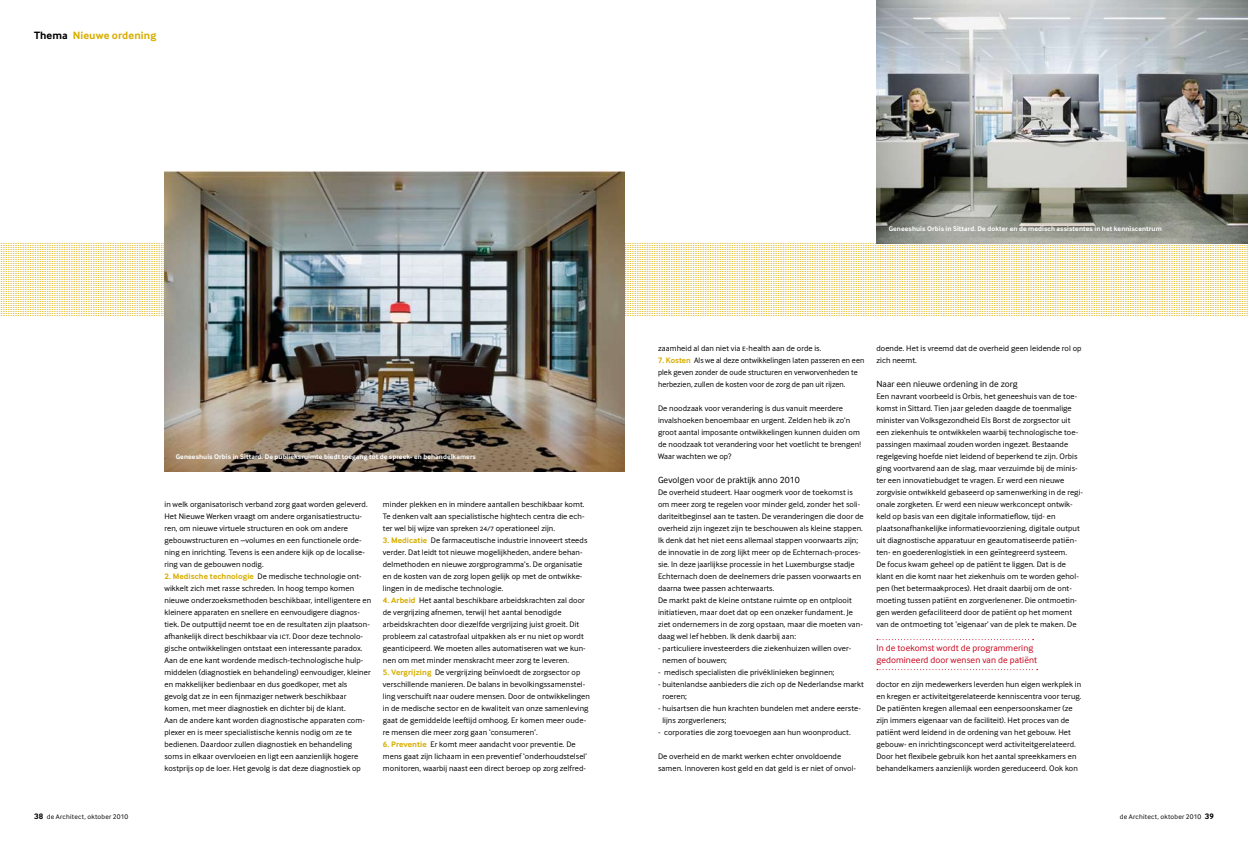
<style>
.page{position:relative;width:1248px;height:842px;background:#fff}
.page>*{position:absolute;margin:0;border:0;box-sizing:border-box;transform-origin:0 0}
.t1{font:700 11px "Inter Face Typo";letter-spacing:.01em;color:#d7ae00}
.t2{font:9.2px/12px "Inter Face Typo";letter-spacing:.01em;color:#c90019}
.t3{font:9.2px "Inter Face Typo";letter-spacing:.01em;color:#000}
.t4{font:8.2px/12px "Inter Face Typo";letter-spacing:.01em;color:#000}
.t5{font:8.2px/12px "Inter Face Typo";letter-spacing:.01em;color:#000;scale:.96 1}
.t6{font:700 7px "Inter Face Typo";letter-spacing:.01em;color:#fff}
.t7{font:7px "Inter Face Typo";letter-spacing:.03em;color:#000}
.s1{color:#000}
.s2{font-weight:700;color:#d7ae00}
.s3{font-weight:700;font-size:8.2px}
</style>
<div class="page">
<svg style="left:0;top:243px;width:1248px;height:73px"></svg>
<img style="left:164px;top:171px;width:460px;height:300px">
<img style="left:876px;top:1px;width:371px;height:242px">
<svg style="left:876px;top:639px;width:157px;height:1px"></svg>
<svg style="left:876px;top:669px;width:161px;height:1px"></svg>
<h1 class="t1" style="left:34px;top:29px;width:124px"><span class="s1">Thema</span> Nieuwe ordening</h1>
<p class="t6" style="left:176px;top:453px;width:301px">Geneeshuis Orbis in Sittard. De publieksruimte biedt toegang tot de spreek- en behandelkamers</p>
<p class="t4" style="left:164px;top:498px;width:205px">in welk organisatorisch verband zorg gaat worden geleverd.<br>Het Nieuwe Werken vraagt om andere organisatiestructu&shy;ren, om nieuwe virtuele structuren en ook om andere gebouwstructuren en –volumes en een functionele orde&shy;ning en inrichting. Tevens is een andere kijk op de localise&shy;ring van de gebouwen nodig.</p>
<p class="t4" style="left:164px;top:570px;width:208px"><span class="s2">2. Medische technologie</span> De medische technologie ont&shy;wikkelt zich met rasse schreden. In hoog tempo komen nieuwe onderzoeksmethoden beschikbaar, intelligentere en kleinere apparaten en snellere en eenvoudigere diagnos&shy;tiek. De outputtijd neemt toe en de resultaten zijn plaatson&shy;afhankelijk direct beschikbaar via $%&amp;. Door deze technolo&shy;gische ontwikkelingen ontstaat een interessante paradox.<br>Aan de ene kant wordende medisch-technologische hulp&shy;middelen (diagnostiek en behandeling) eenvoudiger, kleiner en makkelijker bedienbaar en dus goedkoper, met als gevolg dat ze in een fijnmaziger netwerk beschikbaar komen, met meer diagnostiek en dichter bij de klant.<br>Aan de andere kant worden diagnostische apparaten com&shy;plexer en is meer specialistische kennis nodig om ze te bedienen. Daardoor zullen diagnostiek en behandeling soms in elkaar overvloeien en ligt een aanzienlijk hogere kostprijs op de loer. Het gevolg is dat deze diagnostiek op</p>
<p class="t4" style="left:383px;top:498px;width:203px;text-align:justify">minder plekken en in mindere aantallen beschikbaar komt.<br>Te denken valt aan specialistische hightech centra die ech&shy;ter wel bij wijze van spreken '()* operationeel zijn.</p>
<p class="t4" style="left:383px;top:534px;width:206px"><span class="s2">3. Medicatie</span> De farmaceutische industrie innoveert steeds verder. Dat leidt tot nieuwe mogelijkheden, andere behan&shy;delmethoden en nieuwe zorgprogramma’s. De organisatie en de kosten van de zorg lopen gelijk op met de ontwikke&shy;lingen in de medische technologie.</p>
<p class="t4" style="left:383px;top:594px;width:204px"><span class="s2">4. Arbeid</span> Het aantal beschikbare arbeidskrachten zal door de vergrijzing afnemen, terwijl het aantal benodigde arbeidskrachten door diezelfde vergrijzing juist groeit. Dit probleem zal catastrofaal uitpakken als er nu niet op wordt geanticipeerd. We moeten alles automatiseren wat we kun&shy;nen om met minder menskracht meer zorg te leveren.</p>
<p class="t4" style="left:383px;top:666px;width:208px"><span class="s2">5. Vergrijzing</span> De vergrijzing beïnvloedt de zorgsector op verschillende manieren. De balans in bevolkingssamenstel&shy;ling verschuift naar oudere mensen. Door de ontwikkelingen in de medische sector en de kwaliteit van onze samenleving gaat de gemiddelde leeftijd omhoog. Er komen meer oude&shy;re mensen die meer zorg gaan ‘consumeren’.</p>
<p class="t4" style="left:383px;top:738px;width:206px"><span class="s2">6. Preventie</span> Er komt meer aandacht voor preventie. De mens gaat zijn lichaam in een preventief ‘onderhoudstelsel’ monitoren, waarbij naast een direct beroep op zorg zelfred-</p>
<p class="t6" style="left:888px;top:225px;width:274px">Geneeshuis Orbis in Sittard. De dokter en de medisch assistentes in het kenniscentrum</p>
<p class="t4" style="left:658px;top:342px;width:165px">zaamheid al dan niet via #-health aan de orde is.</p>
<p class="t5" style="left:658px;top:354px;width:216px"><span class="s2">7. Kosten</span> Als we al deze ontwikkelingen laten passeren en een plek geven zonder de oude structuren en verworvenheden te herbezien, zullen de kosten voor de zorg de pan uit rijzen.</p>
<p class="t4" style="left:658px;top:402px;width:204px">De noodzaak voor verandering is dus vanuit meerdere invalshoeken benoembaar en urgent. Zelden heb ik zo’n groot aantal imposante ontwikkelingen kunnen duiden om de noodzaak tot verandering voor het voetlicht te brengen!<br>Waar wachten we op?</p>
<p class="t3" style="left:658px;top:475px;width:143px">Gevolgen voor de praktijk anno 2010</p>
<p class="t4" style="left:658px;top:486px;width:207px">De overheid studeert. Haar oogmerk voor de toekomst is om meer zorg te regelen voor minder geld, zonder het soli&shy;dariteitbeginsel aan te tasten. De veranderingen die door de overheid zijn ingezet zijn te beschouwen als kleine stappen.<br>Ik denk dat het niet eens allemaal stappen voorwaarts zijn; de innovatie in de zorg lijkt meer op de Echternach-proces&shy;sie. In deze jaarlijkse processie in het Luxemburgse stadje Echternach doen de deelnemers drie passen voorwaarts en daarna twee passen achterwaarts.<br>De markt pakt de kleine ontstane ruimte op en ontplooit initiatieven, maar doet dat op een onzeker fundament. Je ziet ondernemers in de zorg opstaan, maar die moeten van&shy;daag wel lef hebben. Ik denk daarbij aan:</p>
<p class="t4" style="left:662px;top:642px;width:190px;text-indent:-4px">- particuliere investeerders die ziekenhuizen willen over&shy;nemen of bouwen;</p>
<p class="t4" style="left:658px;top:666px;width:178px">- medisch specialisten die privéklinieken beginnen;</p>
<p class="t4" style="left:662px;top:678px;width:203px;text-indent:-4px">- buitenlandse aanbieders die zich op de Nederlandse markt roeren;</p>
<p class="t4" style="left:662px;top:702px;width:200px;text-indent:-4px">- huisartsen die hun krachten bundelen met andere eerste&shy;lijns zorgverleners;</p>
<p class="t4" style="left:658px;top:726px;width:194px">- corporaties die zorg toevoegen aan hun woonproduct.</p>
<p class="t4" style="left:658px;top:750px;width:200px">De overheid en de markt werken echter onvoldoende samen. Innoveren kost geld en dat geld is er niet of onvol-</p>
<p class="t4" style="left:876px;top:342px;width:206px">doende. Het is vreemd dat de overheid geen leidende rol op zich neemt.</p>
<p class="t3" style="left:876px;top:379px;width:143px">Naar een nieuwe ordening in de zorg</p>
<p class="t4" style="left:876px;top:390px;width:208px">Een navrant voorbeeld is Orbis, het geneeshuis van de toe&shy;komst in Sittard. Tien jaar geleden daagde de toenmalige minister van Volksgezondheid Els Borst de zorgsector uit een ziekenhuis te ontwikkelen waarbij technologische toe&shy;passingen maximaal zouden worden ingezet. Bestaande regelgeving hoefde niet leidend of beperkend te zijn. Orbis ging voortvarend aan de slag, maar verzuimde bij de minis&shy;ter een innovatiebudget te vragen. Er werd een nieuwe zorgvisie ontwikkeld gebaseerd op samenwerking in de regi&shy;onale zorgketen. Er werd een nieuw werkconcept ontwik&shy;keld op basis van een digitale informatieflow, tijd- en plaatsonafhankelijke informatievoorziening, digitale output uit diagnostische apparatuur en geautomatiseerde patiën&shy;ten- en goederenlogistiek in een geïntegreerd systeem.<br>De focus kwam geheel op de patiënt te liggen. Dat is de klant en die komt naar het ziekenhuis om te worden gehol&shy;pen (het betermaakproces). Het draait daarbij om de ont&shy;moeting tussen patiënt en zorgverlenener. Die ontmoetin&shy;gen werden gefaciliteerd door de patiënt op het moment van de ontmoeting tot ‘eigenaar’ van de plek te maken. De</p>
<p class="t2" style="left:876px;top:642px;width:162px">In de toekomst wordt de programmering gedomineerd door wensen van de patiënt</p>
<p class="t4" style="left:876px;top:678px;width:206px">doctor en zijn medewerkers leverden hun eigen werkplek in en kregen er activiteitgerelateerde kenniscentra voor terug.<br>De patiënten kregen allemaal een eenpersoonskamer (ze zijn immers eigenaar van de faciliteit). Het proces van de patiënt werd leidend in de ordening van het gebouw. Het gebouw- en inrichtingsconcept werd activiteitgerelateerd.<br>Door het flexibele gebruik kon het aantal spreekkamers en behandelkamers aanzienlijk worden gereduceerd. Ook kon</p>
<p class="t7" style="left:34px;top:813px;width:96px"><span class="s3">38</span> de Architect, oktober 2010</p>
<p class="t7" style="left:1119px;top:813px;width:96px">de Architect, oktober 2010 <span class="s3">39</span></p>
</div>
